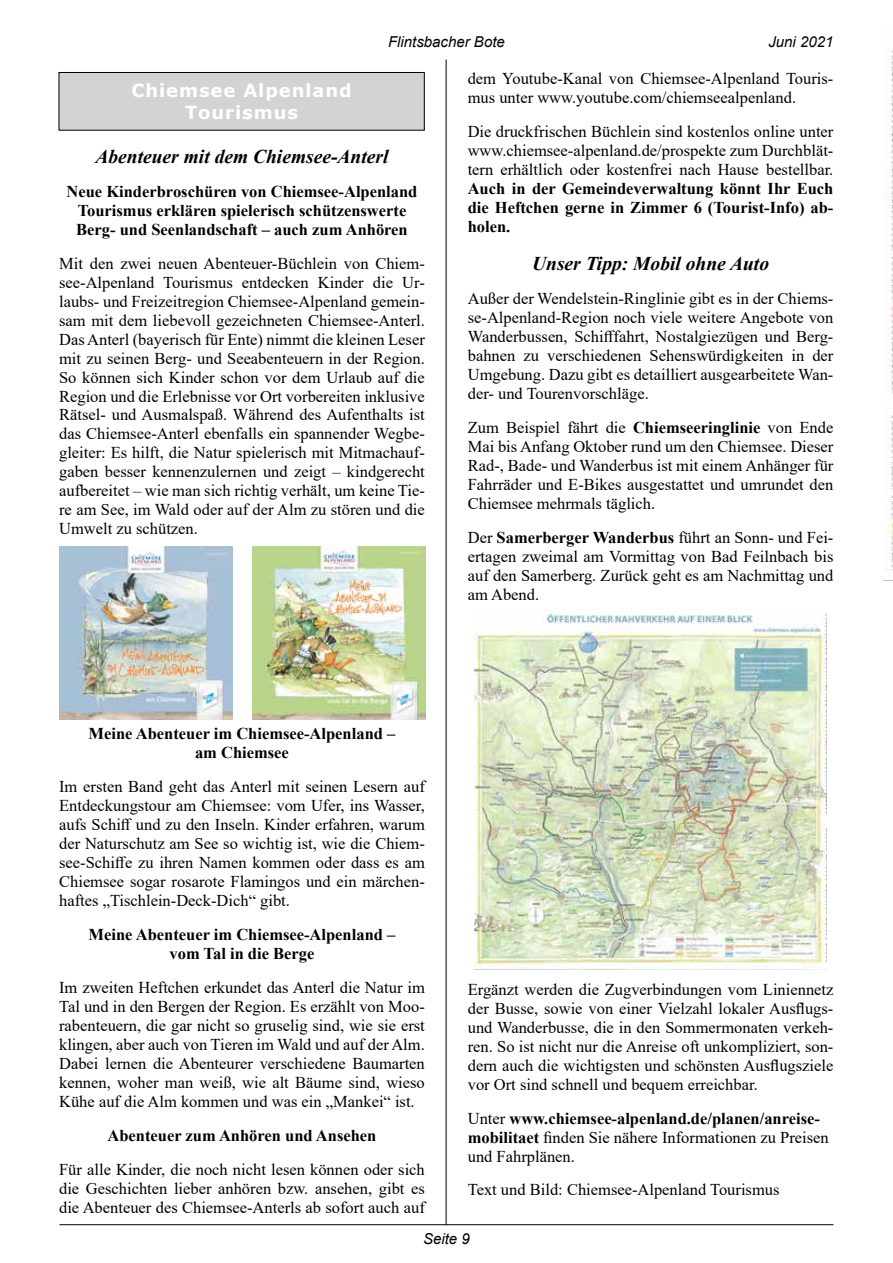
<style>
.page{position:relative;width:893px;height:1263px;background:#fff}
.page>*{position:absolute;margin:0;border:0;box-sizing:border-box;transform-origin:0 0}
.t1{font:italic 700 19.5px "Times New Roman";color:#000}
.t2{font:700 18px/21.6px "Verdana";letter-spacing:.05em;color:#fff;text-align:center}
.t3{font:16.5px/19px "Times New Roman";color:#000;text-align:justify}
.t4{font:700 16.5px/18.9px "Times New Roman";color:#000;text-align:center}
.t5{font:italic 15px "Arial";color:#000}
.s1{font-weight:700}
</style>
<div class="page">
<hr style="left:60px;top:1224px;width:773px;height:1px;background:#000">
<hr style="left:446px;top:60px;width:1px;height:1165px;background:#000">
<div style="left:59px;top:72px;width:365px;height:58px;background:#d1d3d4"></div>
<div style="left:59px;top:72px;width:365px;height:58px;border:1px solid #000"></div>
<img style="left:253px;top:546px;width:172px;height:173px">
<img style="left:60px;top:546px;width:173px;height:173px">
<img style="left:883px;top:50px;width:10px;height:531px">
<img style="left:475px;top:612px;width:351px;height:357px">
<p class="t5" style="left:388px;top:32px;width:118px">Flintsbacher Bote</p>
<p class="t5" style="left:768px;top:32px;width:67px">Juni 2021</p>
<p class="t2" style="left:132px;top:80px;width:222px">Chiemsee Alpenland<br>Tourismus</p>
<p class="t1" style="left:95px;top:143px;width:295px">Abenteuer mit dem Chiemsee-Anterl</p>
<p class="t4" style="left:67px;top:181px;width:352px">Neue Kinderbroschüren von Chiemsee-Alpenland<br>Tourismus erklären spielerisch schützenswerte<br>Berg- und Seenlandschaft – auch zum Anhören</p>
<p class="t3" style="left:59px;top:253px;width:367px">Mit den zwei neuen Abenteuer-Büchlein von Chiem&shy;see-Alpenland Tourismus entdecken Kinder die Ur&shy;laubs- und Freizeitregion Chiemsee-Alpenland gemein&shy;sam mit dem liebevoll gezeichneten Chiemsee-Anterl.<br>Das Anterl (bayerisch für Ente) nimmt die kleinen Leser mit zu seinen Berg- und Seeabenteuern in der Region.<br>So können sich Kinder schon vor dem Urlaub auf die Region und die Erlebnisse vor Ort vorbereiten inklusive Rätsel- und Ausmalspaß. Während des Aufenthalts ist das Chiemsee-Anterl ebenfalls ein spannender Wegbe&shy;gleiter: Es hilft, die Natur spielerisch mit Mitmachauf&shy;gaben besser kennenzulernen und zeigt – kindgerecht aufbereitet – wie man sich richtig verhält, um keine Tie&shy;re am See, im Wald oder auf der Alm zu stören und die Umwelt zu schützen.</p>
<p class="t3" style="left:468px;top:68px;width:367px">dem Youtube-Kanal von Chiemsee-Alpenland Touris&shy;mus unter www.youtube.com/chiemseealpenland.</p>
<p class="t3" style="left:468px;top:121px;width:367px">Die druckfrischen Büchlein sind kostenlos online unter www.chiemsee-alpenland.de/prospekte zum Durchblät&shy;tern erhältlich oder kostenfrei nach Hause bestellbar.</p>
<p class="t4" style="left:468px;top:178px;width:367px;text-align:justify">Auch in der Gemeindeverwaltung könnt Ihr Euch die Heftchen gerne in Zimmer 6 (Tourist-Info) ab&shy;holen.</p>
<p class="t1" style="left:532px;top:250px;width:238px">Unser Tipp: Mobil ohne Auto</p>
<p class="t3" style="left:468px;top:289px;width:367px">Außer der Wendelstein-Ringlinie gibt es in der Chiems&shy;se-Alpenland-Region noch viele weitere Angebote von Wanderbussen, Schifffahrt, Nostalgiezügen und Berg&shy;bahnen zu verschiedenen Sehenswürdigkeiten in der Umgebung. Dazu gibt es detailliert ausgearbeitete Wan&shy;der- und Tourenvorschläge.</p>
<p class="t3" style="left:468px;top:418px;width:367px">Zum Beispiel fährt die <span class="s1">Chiemseeringlinie</span> von Ende Mai bis Anfang Oktober rund um den Chiemsee. Dieser Rad-, Bade- und Wanderbus ist mit einem Anhänger für Fahrräder und E-Bikes ausgestattet und umrundet den Chiemsee mehrmals täglich.</p>
<p class="t3" style="left:468px;top:528px;width:367px">Der <span class="s1">Samerberger Wanderbus</span> führt an Sonn- und Fei&shy;ertagen zweimal am Vormittag von Bad Feilnbach bis auf den Samerberg. Zurück geht es am Nachmittag und am Abend.</p>
<p class="t4" style="left:89px;top:724px;width:308px">Meine Abenteuer im Chiemsee-Alpenland – am Chiemsee</p>
<p class="t3" style="left:59px;top:776px;width:367px">Im ersten Band geht das Anterl mit seinen Lesern auf Entdeckungstour am Chiemsee: vom Ufer, ins Wasser, aufs Schiff und zu den Inseln. Kinder erfahren, warum der Naturschutz am See so wichtig ist, wie die Chiem&shy;see-Schiffe zu ihren Namen kommen oder dass es am Chiemsee sogar rosarote Flamingos und ein märchen&shy;haftes „Tischlein-Deck-Dich“ gibt.</p>
<p class="t4" style="left:89px;top:924px;width:308px">Meine Abenteuer im Chiemsee-Alpenland – vom Tal in die Berge</p>
<p class="t3" style="left:59px;top:977px;width:367px">Im zweiten Heftchen erkundet das Anterl die Natur im Tal und in den Bergen der Region. Es erzählt von Moo&shy;rabenteuern, die gar nicht so gruselig sind, wie sie erst klingen, aber auch von Tieren im Wald und auf der Alm.<br>Dabei lernen die Abenteurer verschiedene Baumarten kennen, woher man weiß, wie alt Bäume sind, wieso Kühe auf die Alm kommen und was ein „Mankei“ ist.</p>
<p class="t4" style="left:107px;top:1125px;width:270px">Abenteuer zum Anhören und Ansehen</p>
<p class="t3" style="left:59px;top:1159px;width:367px">Für alle Kinder, die noch nicht lesen können oder sich die Geschichten lieber anhören bzw. ansehen, gibt es die Abenteuer des Chiemsee-Anterls ab sofort auch auf</p>
<p class="t3" style="left:468px;top:979px;width:367px">Ergänzt werden die Zugverbindungen vom Liniennetz der Busse, sowie von einer Vielzahl lokaler Ausflugs&shy;und Wanderbusse, die in den Sommermonaten verkeh&shy;ren. So ist nicht nur die Anreise oft unkompliziert, son&shy;dern auch die wichtigsten und schönsten Ausflugsziele vor Ort sind schnell und bequem erreichbar.</p>
<p class="t3" style="left:468px;top:1108px;width:363px;text-align:left">Unter <span class="s1">www.chiemsee-alpenland.de/planen/anreise&shy;mobilitaet</span> finden Sie nähere Informationen zu Preisen und Fahrplänen.</p>
<p class="t3" style="left:468px;top:1180px;width:313px">Text und Bild: Chiemsee-Alpenland Tourismus</p>
<p class="t5" style="left:423px;top:1229px;width:48px">Seite 9</p>
</div>
